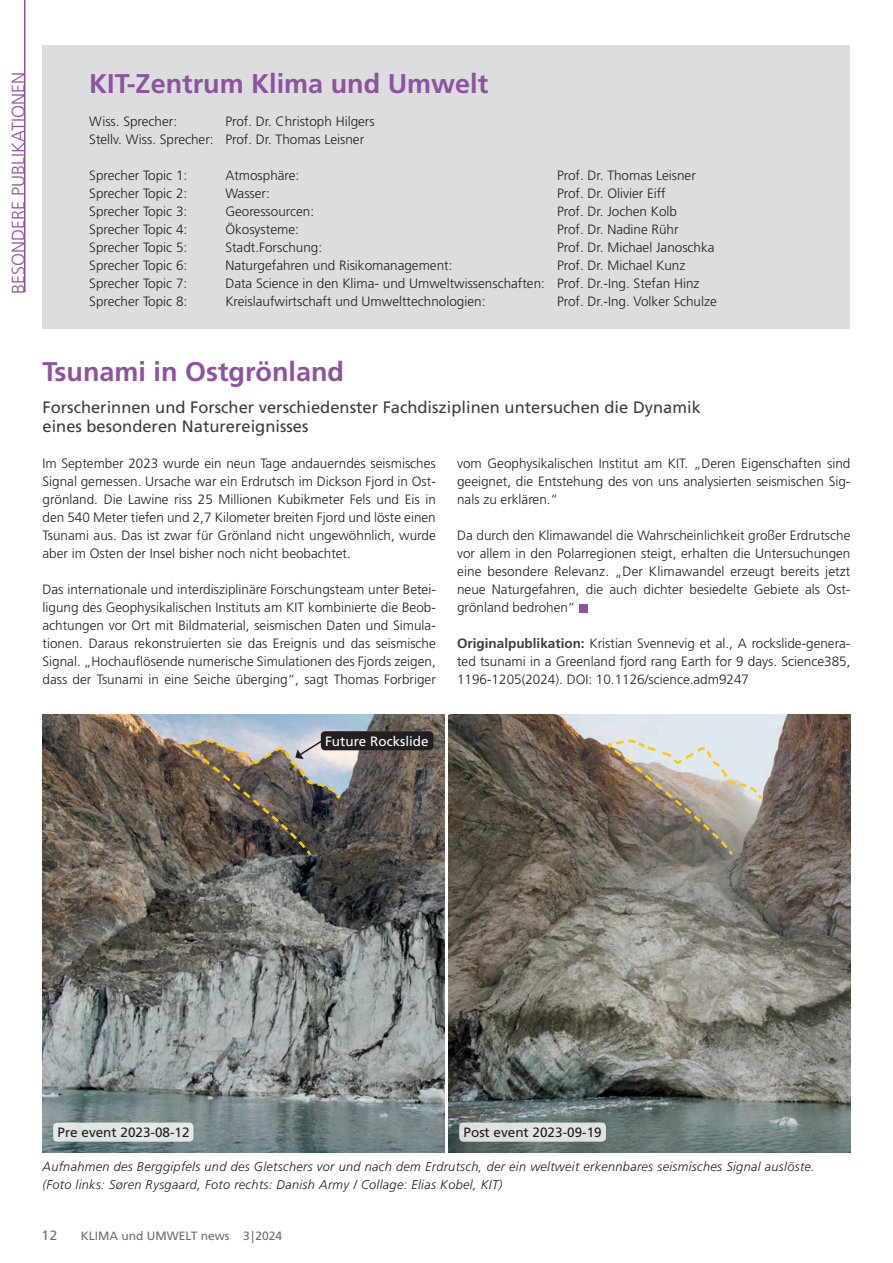
<style>
.page{position:relative;width:893px;height:1263px;background:#fff}
.page>*{position:absolute;margin:0;border:0;box-sizing:border-box;transform-origin:0 0}
.Headline_Menschen{font:700 27px "Frutiger";color:#8e52a1}
.Headline_Publikation{font:700 27px "Frutiger";color:#8e52a1}
.t1{font:300 18px "Frutiger";color:#8e52a1}
.Headline_Publikation-2{font:16.5px/19.5px "Frutiger";color:#3e3e3f}
.Fliesstext{font:300 13.5px/18px "Frutiger";color:#231f20;text-align:justify}
.Fliesstext-2{font:13.5px "Frutiger CE";color:#231f20}
.Fliesstext-3{font:13.5px "Frutiger CE";color:#fff}
.t2{font:13.5px "Frutiger";color:#6c6d70}
.BU{font:italic 300 12.75px "Frutiger";letter-spacing:.025em;color:#231f20}
.t3{font:12px "Frutiger";color:#6c6d70}
.s1{font-weight:700;color:#3e3e3f}
</style>
<div class="page">
<div style="left:43px;top:45px;width:807px;height:283px;background:#dcdddf"></div>
<div style="left:579px;top:604px;width:9px;height:8px;background:#8e52a1"></div>
<img style="left:43px;top:714px;width:401px;height:438px">
<img style="left:449px;top:714px;width:401px;height:438px">
<svg style="left:604px;top:738px;width:161px;height:120px;background:#a59e93"></svg>
<div style="left:53px;top:1122px;width:140px;height:20px;background:#e2e6e6;border-radius:4px"></div>
<div style="left:459px;top:1122px;width:147px;height:20px;background:#dfe2e1;border-radius:4px"></div>
<div style="left:321px;top:731px;width:112px;height:19px;background:#231f20;border-radius:4px"></div>
<svg style="left:182px;top:738px;width:161px;height:120px;background:#6f675e"></svg>
<hr style="left:24px;top:0;width:2px;height:292px;background:#8e52a1">
<h2 class="t1" style="left:8px;top:294px;width:223px;rotate:-90deg">BESONDERE PUBLIKATIONEN</h2>
<h1 class="Headline_Menschen" style="left:89px;top:67px;width:400px">KIT-Zentrum Klima und Umwelt</h1>
<p class="Fliesstext" style="left:89px;top:113px;width:89px">Wiss. Sprecher:</p>
<p class="Fliesstext" style="left:225px;top:113px;width:151px">Prof. Dr. Christoph Hilgers</p>
<p class="Fliesstext" style="left:89px;top:131px;width:276px">Stellv. Wiss. Sprecher: Prof. Dr. Thomas Leisner</p>
<p class="Fliesstext" style="left:89px;top:167px;width:100px">Sprecher Topic 1:</p>
<p class="Fliesstext" style="left:225px;top:167px;width:76px">Atmosphäre:</p>
<p class="Fliesstext" style="left:557px;top:167px;width:140px">Prof. Dr. Thomas Leisner</p>
<p class="Fliesstext" style="left:89px;top:185px;width:100px">Sprecher Topic 2:</p>
<p class="Fliesstext" style="left:225px;top:185px;width:46px">Wasser:</p>
<p class="Fliesstext" style="left:557px;top:185px;width:110px">Prof. Dr. Olivier Eiff</p>
<p class="Fliesstext" style="left:89px;top:203px;width:100px">Sprecher Topic 3:</p>
<p class="Fliesstext" style="left:225px;top:203px;width:90px">Georessourcen:</p>
<p class="Fliesstext" style="left:557px;top:203px;width:122px">Prof. Dr. Jochen Kolb</p>
<p class="Fliesstext" style="left:89px;top:221px;width:100px">Sprecher Topic 4:</p>
<p class="Fliesstext" style="left:225px;top:221px;width:75px">Ökosysteme:</p>
<p class="Fliesstext" style="left:557px;top:221px;width:123px">Prof. Dr. Nadine Rühr</p>
<p class="Fliesstext" style="left:89px;top:239px;width:100px">Sprecher Topic 5:</p>
<p class="Fliesstext" style="left:225px;top:239px;width:98px">Stadt.Forschung:</p>
<p class="Fliesstext" style="left:557px;top:239px;width:159px">Prof. Dr. Michael Janoschka</p>
<p class="Fliesstext" style="left:89px;top:257px;width:100px">Sprecher Topic 6:</p>
<p class="Fliesstext" style="left:225px;top:257px;width:229px">Naturgefahren und Risikomanagement:</p>
<p class="Fliesstext" style="left:557px;top:257px;width:130px">Prof. Dr. Michael Kunz</p>
<p class="Fliesstext" style="left:89px;top:275px;width:100px">Sprecher Topic 7:</p>
<p class="Fliesstext" style="left:225px;top:275px;width:476px">Data Science in den Klima- und Umweltwissenschaften: Prof. Dr.-Ing. Stefan Hinz</p>
<p class="Fliesstext" style="left:89px;top:293px;width:100px">Sprecher Topic 8:</p>
<p class="Fliesstext" style="left:225px;top:293px;width:262px">Kreislaufwirtschaft und Umwelttechnologien:</p>
<p class="Fliesstext" style="left:557px;top:293px;width:161px">Prof. Dr.-Ing. Volker Schulze</p>
<h1 class="Headline_Publikation" style="left:43px;top:355px;width:303px">Tsunami in Ostgrönland</h1>
<h1 class="Headline_Publikation-2" style="left:43px;top:397px;width:660px">Forscherinnen und Forscher verschiedenster Fachdisziplinen untersuchen die Dynamik eines besonderen Naturereignisses</h1>
<p class="Fliesstext" style="left:43px;top:455px;width:395px">Im September 2023 wurde ein neun Tage andauerndes seismisches Signal gemessen. Ursache war ein Erdrutsch im Dickson Fjord in Ost&shy;grönland. Die Lawine riss 25 Millionen Kubikmeter Fels und Eis in den 540 Meter tiefen und 2,7 Kilometer breiten Fjord und löste einen Tsunami aus. Das ist zwar für Grönland nicht ungewöhnlich, wurde aber im Osten der Insel bisher noch nicht beobachtet.</p>
<p class="Fliesstext" style="left:43px;top:581px;width:395px">Das internationale und interdisziplinäre Forschungsteam unter Betei&shy;ligung des Geophysikalischen Instituts am KIT kombinierte die Beob&shy;achtungen vor Ort mit Bildmaterial, seismischen Daten und Simula&shy;tionen. Daraus rekonstruierten sie das Ereignis und das seismische Signal. „Hochauflösende numerische Simulationen des Fjords zeigen, dass der Tsunami in eine Seiche überging“, sagt Thomas Forbriger</p>
<p class="Fliesstext-3" style="left:325px;top:733px;width:105px">Future Rockslide</p>
<p class="Fliesstext" style="left:457px;top:455px;width:395px">vom Geophysikalischen Institut am KIT. „Deren Eigenschaften sind geeignet, die Entstehung des von uns analysierten seismischen Sig&shy;nals zu erklären.“</p>
<p class="Fliesstext" style="left:457px;top:527px;width:395px">Da durch den Klimawandel die Wahrscheinlichkeit großer Erdrutsche vor allem in den Polarregionen steigt, erhalten die Untersuchungen eine besondere Relevanz. „Der Klimawandel erzeugt bereits jetzt neue Naturgefahren, die auch dichter besiedelte Gebiete als Ost&shy;grönland bedrohen“</p>
<p class="Fliesstext" style="left:457px;top:635px;width:395px"><span class="s1">Originalpublikation:</span> Kristian Svennevig et al., A rockslide-genera&shy;ted tsunami in a Greenland fjord rang Earth for 9 days. Science385, 1196-1205(2024). DOI: 10.1126/science.adm9247</p>
<p class="Fliesstext-2" style="left:58px;top:1124px;width:134px">Pre event 2023-08-12</p>
<p class="Fliesstext-2" style="left:464px;top:1124px;width:140px">Post event 2023-09-19</p>
<p class="BU" style="left:43px;top:1159px;width:774px">Aufnahmen des Berggipfels und des Gletschers vor und nach dem Erdrutsch, der ein weltweit erkennbares seismisches Signal auslöste.</p>
<p class="BU" style="left:43px;top:1177px;width:461px">(Foto links: Søren Rysgaard, Foto rechts: Danish Army / Collage: Elias Kobel, KIT)</p>
<p class="t2" style="left:41px;top:1227px;width:17px">12</p>
<p class="t3" style="left:81px;top:1228px;width:203px">KLIMA und UMWELT news 3|2024</p>
</div>
